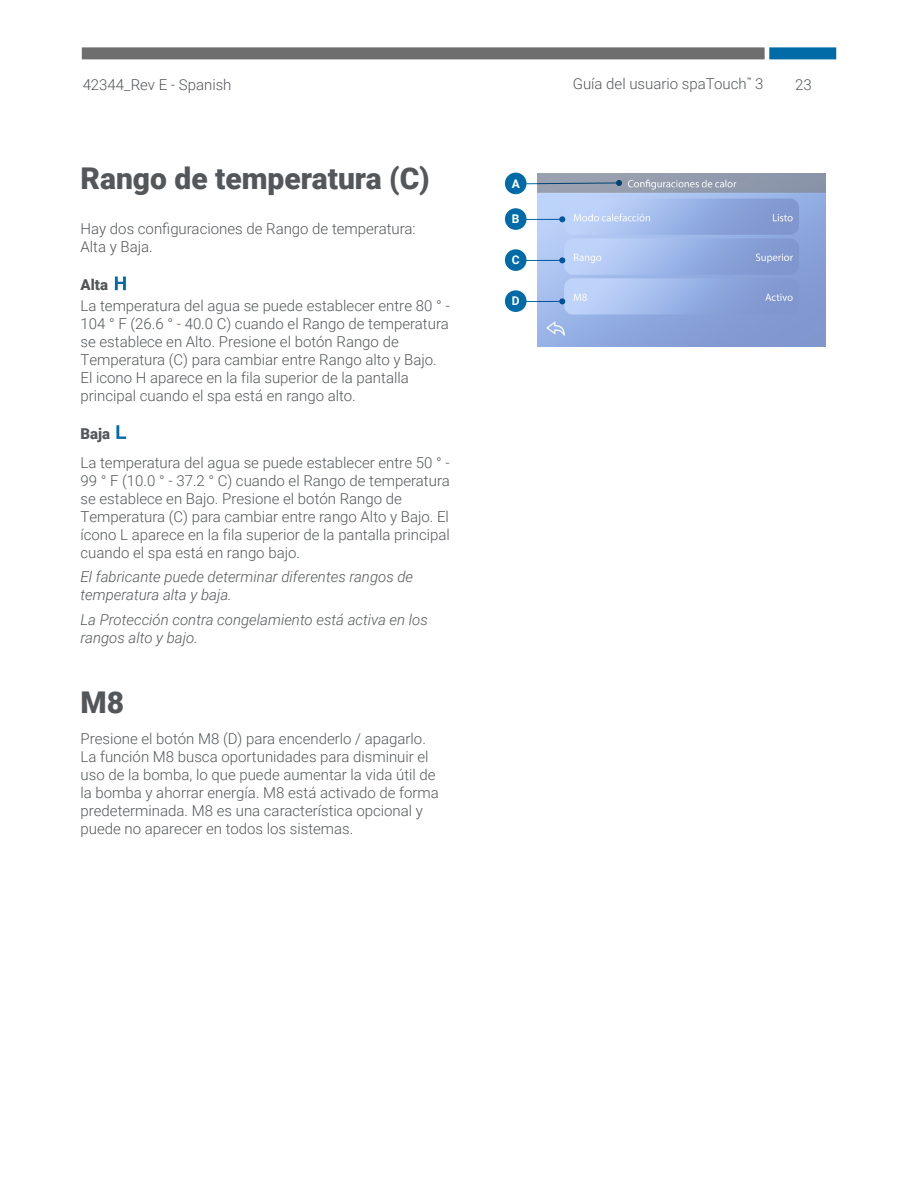
<style>
.page{position:relative;width:918px;height:1188px;background:#fff}
.page>*{position:absolute;margin:0;border:0;box-sizing:border-box;transform-origin:0 0}
.t1{font:900 30px "Roboto";color:#54575a}
.t2{font:300 15px/18px "Roboto";color:#54575a}
.t3{font:italic 300 15px/18px "Roboto";color:#54575a}
.t4{font:900 15px "Roboto";color:#54575a}
.t5{font:700 12px "Roboto";color:#fff}
</style>
<div class="page">
<svg style="left:115px;top:277px;width:11px;height:13px"></svg>
<svg style="left:116px;top:425px;width:10px;height:14px"></svg>
<div style="left:769px;top:47px;width:67px;height:12px;background:#006ba7"></div>
<div style="left:82px;top:47px;width:683px;height:12px;background:#6e6e6e"></div>
<img style="left:537px;top:174px;width:288px;height:173px">
<hr style="left:516px;top:219px;width:46px;height:1px;background:#006ba7">
<svg style="left:559px;top:216px;width:6px;height:6px"></svg>
<div style="left:505px;top:208px;width:22px;height:22px;background:#006ba7;border-radius:50%"></div>
<hr style="left:516px;top:260px;width:46px;height:1px;background:#006ba7">
<svg style="left:559px;top:257px;width:6px;height:6px"></svg>
<div style="left:505px;top:249px;width:22px;height:22px;background:#006ba7;border-radius:50%"></div>
<hr style="left:516px;top:301px;width:46px;height:1px;background:#006ba7">
<svg style="left:559px;top:298px;width:6px;height:6px"></svg>
<div style="left:505px;top:290px;width:22px;height:22px;background:#006ba7;border-radius:50%"></div>
<svg style="left:527px;top:180px;width:95px;height:6px"></svg>
<div style="left:505px;top:173px;width:22px;height:21px;background:#006ba7;border-radius:50%"></div>
<p class="t2" style="left:573px;top:75px;width:192px">Guía del usuario spaTouch<sup>™</sup> 3</p>
<p class="t2" style="left:83px;top:75px;width:150px">42344_Rev E - Spanish</p>
<p class="t2" style="left:795px;top:75px;width:18px">23</p>
<p class="t1" style="left:81px;top:157px;width:351px">Rango de temperatura (C)</p>
<p class="t2" style="left:81px;top:219px;width:337px">Hay dos configuraciones de Rango de temperatura:<br>Alta y Baja.</p>
<p class="t4" style="left:81px;top:274px;width:29px">Alta</p>
<p class="t2" style="left:81px;top:297px;width:371px">La temperatura del agua se puede establecer entre 80 ° - 104 ° F (26.6 ° - 40.0 C) cuando el Rango de temperatura se establece en Alto. Presione el botón Rango de Temperatura (C) para cambiar entre Rango alto y Bajo.<br>El icono H aparece en la fila superior de la pantalla principal cuando el spa está en rango alto.</p>
<p class="t4" style="left:81px;top:423px;width:31px">Baja</p>
<p class="t2" style="left:81px;top:453px;width:371px">La temperatura del agua se puede establecer entre 50 ° - 99 ° F (10.0 ° - 37.2 ° C) cuando el Rango de temperatura se establece en Bajo. Presione el botón Rango de Temperatura (C) para cambiar entre rango Alto y Bajo. El ícono L aparece en la fila superior de la pantalla principal cuando el spa está en rango bajo.</p>
<p class="t3" style="left:81px;top:567px;width:334px">El fabricante puede determinar diferentes rangos de temperatura alta y baja.</p>
<p class="t3" style="left:81px;top:610px;width:349px">La Protección contra congelamiento está activa en los rangos alto y bajo.</p>
<p class="t1" style="left:81px;top:681px;width:45px">M8</p>
<p class="t2" style="left:81px;top:729px;width:360px">Presione el botón M8 (D) para encenderlo / apagarlo.<br>La función M8 busca oportunidades para disminuir el uso de la bomba, lo que puede aumentar la vida útil de la bomba y ahorrar energía. M8 está activado de forma predeterminada. M8 es una característica opcional y puede no aparecer en todos los sistemas.</p>
<p class="t5" style="left:512px;top:175px;width:10px">A</p>
<p class="t5" style="left:512px;top:211px;width:9px">B</p>
<p class="t5" style="left:512px;top:252px;width:9px">C</p>
<p class="t5" style="left:512px;top:293px;width:9px">D</p>
</div>
